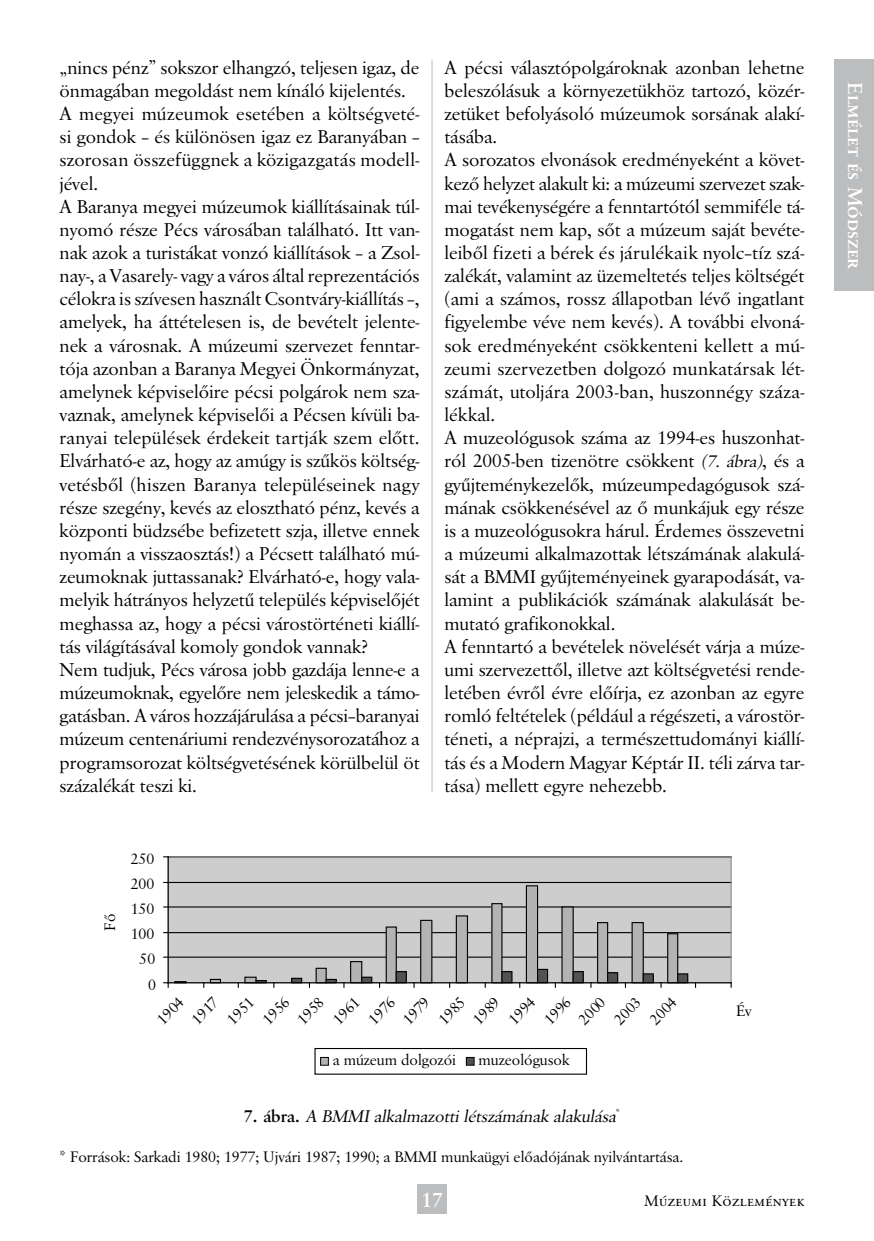
<style>
.page{position:relative;width:874px;height:1241px;background:#fff}
.page>*{position:absolute;margin:0;border:0;box-sizing:border-box;transform-origin:0 0}
.t1{font:21px "Sabius SC Medium";letter-spacing:.005em;color:#fff}
.t2{font:500 21px "Sabius";color:#fff}
.t3{font:19.25px/23.1px "Sabius";color:#000}
.t4{font:italic 17.5px "Sabius";color:#000}
.t5{font:15.75px "Sabius";color:#000}
.t6{font:15.75px "Sabius SC";letter-spacing:.025em;color:#000}
.s1{font-style:italic;font-size:17.5px}
.s2{font-weight:500;font-style:normal}
</style>
<div class="page">
<div style="left:417px;top:1183px;width:29px;height:30px;background:#bcbdbf"></div>
<div style="left:833px;top:60px;width:40px;height:231px;background:#bcbdbf"></div>
<div style="left:168px;top:856px;width:562px;height:126px;background:#cdcdcd"></div>
<hr style="left:168px;top:956px;width:562px;height:1px;background:#000">
<hr style="left:168px;top:931px;width:562px;height:2px;background:#000">
<hr style="left:168px;top:906px;width:562px;height:1px;background:#000">
<hr style="left:168px;top:881px;width:562px;height:1px;background:#000">
<hr style="left:168px;top:856px;width:562px;height:1px;background:#888">
<hr style="left:730px;top:856px;width:1px;height:126px;background:#888">
<div style="left:210px;top:978px;width:11px;height:5px;border:1px solid #000"></div>
<div style="left:245px;top:977px;width:11px;height:5px;background:#b3b3b3"></div>
<div style="left:244px;top:976px;width:12px;height:7px;border:1px solid #000"></div>
<div style="left:316px;top:968px;width:10px;height:14px;background:#b3b3b3"></div>
<div style="left:315px;top:967px;width:11px;height:16px;border:1px solid #000"></div>
<div style="left:350px;top:961px;width:11px;height:21px;background:#b3b3b3"></div>
<div style="left:350px;top:960px;width:12px;height:23px;border:1px solid #000"></div>
<div style="left:386px;top:926px;width:10px;height:56px;background:#b3b3b3"></div>
<div style="left:385px;top:926px;width:11px;height:57px;border:1px solid #000"></div>
<div style="left:420px;top:920px;width:11px;height:62px;background:#b3b3b3"></div>
<div style="left:420px;top:919px;width:12px;height:64px;border:1px solid #000"></div>
<div style="left:456px;top:915px;width:11px;height:67px;background:#b3b3b3"></div>
<div style="left:455px;top:915px;width:13px;height:68px;border:1px solid #000"></div>
<div style="left:491px;top:903px;width:10px;height:79px;background:#b3b3b3"></div>
<div style="left:526px;top:885px;width:11px;height:97px;background:#b3b3b3"></div>
<div style="left:525px;top:885px;width:13px;height:98px;border:1px solid #000"></div>
<div style="left:561px;top:906px;width:12px;height:76px;background:#b3b3b3"></div>
<div style="left:597px;top:922px;width:10px;height:60px;background:#b3b3b3"></div>
<div style="left:596px;top:921px;width:12px;height:62px;border:1px solid #000"></div>
<div style="left:631px;top:922px;width:12px;height:60px;background:#b3b3b3"></div>
<div style="left:631px;top:921px;width:12px;height:62px;border:1px solid #000"></div>
<div style="left:667px;top:933px;width:10px;height:49px;background:#b3b3b3"></div>
<div style="left:666px;top:933px;width:12px;height:50px;border:1px solid #000"></div>
<div style="left:255px;top:979px;width:11px;height:4px;border:1px solid #000"></div>
<hr style="left:291px;top:978px;width:10px;height:4px;background:#525252">
<div style="left:291px;top:977px;width:11px;height:6px;border:1px solid #000"></div>
<div style="left:325px;top:978px;width:11px;height:5px;border:1px solid #000"></div>
<div style="left:361px;top:977px;width:10px;height:5px;background:#525252"></div>
<div style="left:361px;top:976px;width:11px;height:7px;border:1px solid #000"></div>
<div style="left:396px;top:971px;width:10px;height:11px;background:#525252"></div>
<div style="left:395px;top:970px;width:11px;height:13px;border:1px solid #000"></div>
<div style="left:501px;top:971px;width:10px;height:11px;background:#525252"></div>
<div style="left:501px;top:970px;width:11px;height:13px;border:1px solid #000"></div>
<div style="left:537px;top:969px;width:10px;height:13px;background:#525252"></div>
<div style="left:536px;top:968px;width:12px;height:15px;border:1px solid #000"></div>
<div style="left:573px;top:971px;width:10px;height:11px;background:#525252"></div>
<div style="left:572px;top:970px;width:11px;height:13px;border:1px solid #000"></div>
<div style="left:607px;top:972px;width:10px;height:10px;background:#525252"></div>
<div style="left:606px;top:972px;width:12px;height:11px;border:1px solid #000"></div>
<div style="left:643px;top:973px;width:10px;height:9px;background:#525252"></div>
<div style="left:642px;top:973px;width:11px;height:10px;border:1px solid #000"></div>
<div style="left:677px;top:973px;width:10px;height:9px;background:#525252"></div>
<div style="left:676px;top:973px;width:12px;height:10px;border:1px solid #000"></div>
<hr style="left:167px;top:856px;width:2px;height:126px;background:#000">
<hr style="left:168px;top:982px;width:562px;height:1px;background:#000">
<svg style="left:164px;top:980px;width:22px;height:7px"></svg>
<div style="left:314px;top:1047px;width:272px;height:27px;border:1px solid #000"></div>
<div style="left:320px;top:1057px;width:8px;height:8px;background:#b3b3b3"></div>
<div style="left:320px;top:1057px;width:8px;height:8px;border:1px solid #000"></div>
<div style="left:466px;top:1057px;width:8px;height:8px;background:#525252"></div>
<div style="left:466px;top:1057px;width:8px;height:8px;border:1px solid #000"></div>
<hr style="left:431px;top:60px;width:1px;height:731px;background:#bcbdbf">
<p class="t3" style="left:60px;top:57px;width:361px">„nincs pénz” sokszor elhangzó, teljesen igaz, de önmagában megoldást nem kínáló kijelentés.<br>A megyei múzeumok esetében a költségveté&shy;si gondok – és különösen igaz ez Baranyában – szorosan összefüggnek a közigazgatás modell&shy;jével.<br>A Baranya megyei múzeumok kiállításainak túl&shy;nyomó része Pécs városában található. Itt van&shy;nak azok a turistákat vonzó kiállítások – a Zsol&shy;nay-, a Vasarely- vagy a város által reprezentációs célokra is szívesen használt Csontváry-kiállítás –, amelyek, ha áttételesen is, de bevételt jelente&shy;nek a városnak. A múzeumi szervezet fenntar&shy;tója azonban a Baranya Megyei Önkormányzat, amelynek képviselőire pécsi polgárok nem sza&shy;vaznak, amelynek képviselői a Pécsen kívüli ba&shy;ranyai települések érdekeit tartják szem előtt.<br>Elvárható-e az, hogy az amúgy is szűkös költség&shy;vetésből (hiszen Baranya településeinek nagy része szegény, kevés az elosztható pénz, kevés a központi büdzsébe befizetett szja, illetve ennek nyomán a visszaosztás!) a Pécsett található mú&shy;zeumoknak juttassanak? Elvárható-e, hogy vala&shy;melyik hátrányos helyzetű település képviselőjét meghassa az, hogy a pécsi várostörténeti kiállí&shy;tás világításával komoly gondok vannak?<br>Nem tudjuk, Pécs városa jobb gazdája lenne-e a múzeumoknak, egyelőre nem jeleskedik a támo&shy;gatásban. A város hozzájárulása a pécsi–baranyai múzeum centenáriumi rendezvénysorozatához a programsorozat költségvetésének körülbelül öt százalékát teszi ki.</p>
<p class="t3" style="left:444px;top:57px;width:361px">A pécsi választópolgároknak azonban lehetne beleszólásuk a környezetükhöz tartozó, közér&shy;zetüket befolyásoló múzeumok sorsának alakí&shy;tásába.<br>A sorozatos elvonások eredményeként a követ&shy;kező helyzet alakult ki: a múzeumi szervezet szak&shy;mai tevékenységére a fenntartótól semmiféle tá&shy;mogatást nem kap, sőt a múzeum saját bevéte&shy;leiből fizeti a bérek és járulékaik nyolc–tíz szá&shy;zalékát, valamint az üzemeltetés teljes költségét (ami a számos, rossz állapotban lévő ingatlant figyelembe véve nem kevés). A további elvoná&shy;sok eredményeként csökkenteni kellett a mú&shy;zeumi szervezetben dolgozó munkatársak lét&shy;számát, utoljára 2003-ban, huszonnégy száza&shy;lékkal.<br>A muzeológusok száma az 1994-es huszonhat&shy;ról 2005-ben tizenötre csökkent <span class="s1">(7. ábra)</span>, és a gyűjteménykezelők, múzeumpedagógusok szá&shy;mának csökkenésével az ő munkájuk egy része is a muzeológusokra hárul. Érdemes összevetni a múzeumi alkalmazottak létszámának alakulá&shy;sát a BMMI gyűjteményeinek gyarapodását, va&shy;lamint a publikációk számának alakulását be&shy;mutató grafikonokkal.<br>A fenntartó a bevételek növelését várja a múze&shy;umi szervezettől, illetve azt költségvetési rende&shy;letében évről évre előírja, ez azonban az egyre romló feltételek (például a régészeti, a várostör&shy;téneti, a néprajzi, a természettudományi kiállí&shy;tás és a Modern Magyar Képtár II. téli zárva tar&shy;tása) mellett egyre nehezebb.</p>
<p class="t5" style="left:130px;top:849px;width:26px">250</p>
<p class="t5" style="left:101px;top:930px;width:18px;rotate:-90deg">Fő</p>
<p class="t5" style="left:130px;top:874px;width:26px">200</p>
<p class="t5" style="left:130px;top:899px;width:26px">150</p>
<p class="t5" style="left:130px;top:924px;width:26px">100</p>
<p class="t5" style="left:139px;top:949px;width:17px">50</p>
<p class="t5" style="left:148px;top:975px;width:9px">0</p>
<p class="t5" style="left:153px;top:1015px;width:33px;rotate:-45deg">1904</p>
<p class="t5" style="left:187px;top:1015px;width:33px;rotate:-45deg">1917</p>
<p class="t5" style="left:223px;top:1015px;width:33px;rotate:-45deg">1951</p>
<p class="t5" style="left:258px;top:1015px;width:33px;rotate:-45deg">1956</p>
<p class="t5" style="left:293px;top:1015px;width:33px;rotate:-45deg">1958</p>
<p class="t5" style="left:328px;top:1015px;width:33px;rotate:-45deg">1961</p>
<p class="t5" style="left:364px;top:1015px;width:33px;rotate:-45deg">1976</p>
<p class="t5" style="left:398px;top:1015px;width:33px;rotate:-45deg">1979</p>
<p class="t5" style="left:434px;top:1015px;width:33px;rotate:-45deg">1985</p>
<p class="t5" style="left:468px;top:1015px;width:33px;rotate:-45deg">1989</p>
<p class="t5" style="left:504px;top:1015px;width:33px;rotate:-45deg">1994</p>
<p class="t5" style="left:539px;top:1015px;width:33px;rotate:-45deg">1996</p>
<p class="t5" style="left:574px;top:1015px;width:33px;rotate:-45deg">2000</p>
<p class="t5" style="left:609px;top:1015px;width:33px;rotate:-45deg">2003</p>
<p class="t5" style="left:645px;top:1015px;width:33px;rotate:-45deg">2004</p>
<p class="t5" style="left:332px;top:1050px;width:125px">a múzeum dolgozói</p>
<p class="t5" style="left:478px;top:1050px;width:92px">muzeológusok</p>
<p class="t4" style="left:244px;top:1105px;width:378px"><span class="s2">7 . á b r a .</span> A BMMIalkalmazottilétszámának alakulása<sup>*</sup></p>
<p class="t5" style="left:60px;top:1147px;width:624px">* Források: Sarkadi 1980; 1977; Ujvári 1987; 1990; a BMMI munkaügyi előadójának nyilvántartása.</p>
<p class="t5" style="left:735px;top:1001px;width:17px">Év</p>
<p class="t2" style="left:421px;top:1186px;width:23px">17</p>
<p class="t6" style="left:644px;top:1191px;width:161px">Múzeumi Közlemények</p>
<p class="t1" style="left:867px;top:82px;width:189px;rotate:90deg">Elmélet és Módszer</p>
</div>
